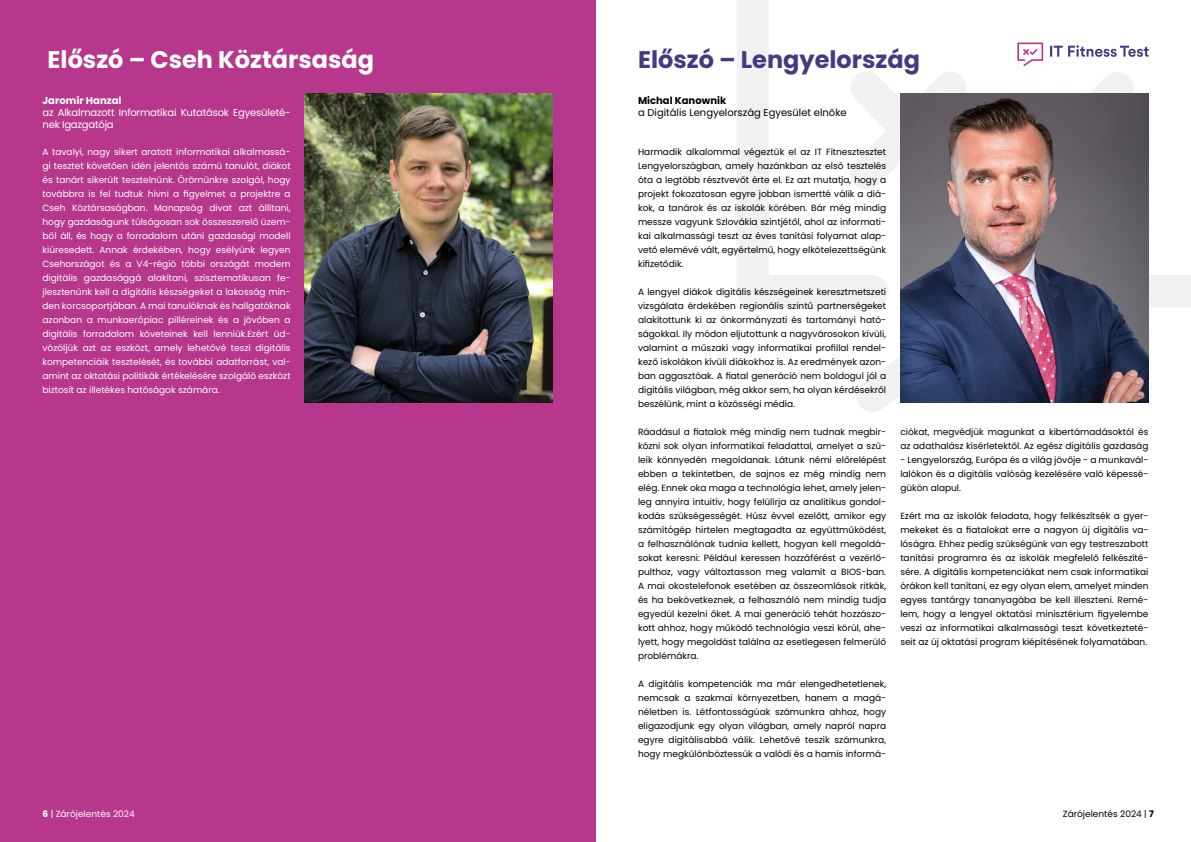
<style>
.page{position:relative;width:1191px;height:842px;background:#fff}
.page>*{position:absolute;margin:0;border:0;box-sizing:border-box;transform-origin:0 0}
.t1{font:700 24px "Poppins";color:#fff}
.t2{font:700 24px "Poppins";color:#473883}
.t3{font:10px/12px "Poppins";letter-spacing:-.02em;color:#fff}
.t4{font:10px "Poppins";color:#000}
.t5{font:700 10px "Poppins";color:#000}
.t6{font:700 10px "Poppins";color:#fff}
.t7{font:9px/14px "Poppins";color:#000;text-align:justify}
.t8{font:9px/14px "Poppins";color:#fff;text-align:justify}
.s1{font-weight:700}
</style>
<div class="page">
<svg style="left:737px;top:0;width:454px;height:412px"></svg>
<svg style="left:849px;top:70px;width:119px;height:121px"></svg>
<div style="left:0;top:0;width:595px;height:842px;background:#b7378c"></div>
<svg style="left:978px;top:43px;width:170px;height:51px"></svg>
<img style="left:305px;top:94px;width:248px;height:309px">
<img style="left:900px;top:94px;width:248px;height:309px">
<h1 class="t1" style="left:48px;top:45px;width:328px">Előszó – Cseh Köztársaság</h1>
<h1 class="t2" style="left:638px;top:45px;width:283px">Előszó – Lengyelország</h1>
<p class="t6" style="left:43px;top:95px;width:80px">Jaromír Hanzal</p>
<p class="t3" style="left:43px;top:107px;width:250px">az Alkalmazott Informatikai Kutatások Egyesületé&shy;nek Igazgatója</p>
<p class="t5" style="left:638px;top:95px;width:90px">Michal Kanownik</p>
<p class="t4" style="left:638px;top:107px;width:210px">a Digitális Lengyelország Egyesület elnöke</p>
<p class="t8" style="left:43px;top:145px;width:250px">A tavalyi, nagy sikert aratott informatikai alkalmassá&shy;gi tesztet követően idén jelentős számú tanulót, diákot és tanárt sikerült tesztelnünk. Örömünkre szolgál, hogy továbbra is fel tudtuk hívni a figyelmet a projektre a Cseh Köztársaságban. Manapság divat azt állítani, hogy gazdaságunk túlságosan sok összeszerelő üzem&shy;ből áll, és hogy a forradalom utáni gazdasági modell kiüresedett. Annak érdekében, hogy esélyünk legyen Csehországot és a V4-régió többi országát modern digitális gazdasággá alakítani, szisztematikusan fe&shy;jlesztenünk kell a digitális készségeket a lakosság min&shy;den korcsoportjában. A mai tanulóknak és hallgatóknak azonban a munkaerőpiac pilléreinek és a jövőben a digitális forradalom követeinek kell lenniük.Ezért üd&shy;vözöljük azt az eszközt, amely lehetővé teszi digitális kompetenciáik tesztelését, és további adatforrást, val&shy;amint az oktatási politikák értékelésére szolgáló eszközt biztosít az illetékes hatóságok számára.</p>
<p class="t7" style="left:638px;top:145px;width:250px">Harmadik alkalommal végeztük el az IT Fitnesztesztet Lengyelországban, amely hazánkban az első tesztelés óta a legtöbb résztvevőt érte el. Ez azt mutatja, hogy a projekt fokozatosan egyre jobban ismertté válik a diá&shy;kok, a tanárok és az iskolák körében. Bár még mindig messze vagyunk Szlovákia szintjétől, ahol az informati&shy;kai alkalmassági teszt az éves tanítási folyamat alap&shy;vető elemévé vált, egyértelmű, hogy elkötelezettségünk kifizetődik.</p>
<p class="t7" style="left:638px;top:285px;width:250px">A lengyel diákok digitális készségeinek keresztmetszeti vizsgálata érdekében regionális szintű partnerségeket alakítottunk ki az önkormányzati és tartományi ható&shy;ságokkal. Ily módon eljutottunk a nagyvárosokon kívüli, valamint a műszaki vagy informatikai profillal rendel&shy;kező iskolákon kívüli diákokhoz is. Az eredmények azon&shy;ban aggasztóak. A fiatal generáció nem boldogul jól a digitális világban, még akkor sem, ha olyan kérdésekről beszélünk, mint a közösségi média.</p>
<p class="t7" style="left:638px;top:425px;width:250px">Ráadásul a fiatalok még mindig nem tudnak megbir&shy;kózni sok olyan informatikai feladattal, amelyet a szü&shy;leik könnyedén megoldanak. Látunk némi előrelépést ebben a tekintetben, de sajnos ez még mindig nem elég. Ennek oka maga a technológia lehet, amely jelen&shy;leg annyira intuitív, hogy felülírja az analitikus gondol&shy;kodás szükségességét. Húsz évvel ezelőtt, amikor egy számítógép hirtelen megtagadta az együttműködést, a felhasználónak tudnia kellett, hogyan kell megoldá&shy;sokat keresni: Például keressen hozzáférést a vezérlő&shy;pulthoz, vagy változtasson meg valamit a BIOS-ban.<br>A mai okostelefonok esetében az összeomlások ritkák, és ha bekövetkeznek, a felhasználó nem mindig tudja egyedül kezelni őket. A mai generáció tehát hozzászo&shy;kott ahhoz, hogy működő technológia veszi körül, ahe&shy;lyett, hogy megoldást találna az esetlegesen felmerülő problémákra.</p>
<p class="t7" style="left:638px;top:677px;width:250px">A digitális kompetenciák ma már elengedhetetlenek, nemcsak a szakmai környezetben, hanem a magá&shy;néletben is. Létfontosságúak számunkra ahhoz, hogy eligazodjunk egy olyan világban, amely napról napra egyre digitálisabbá válik. Lehetővé teszik számunkra, hogy megkülönböztessük a valódi és a hamis informá-</p>
<p class="t7" style="left:900px;top:425px;width:250px">ciókat, megvédjük magunkat a kibertámadásoktól és az adathalász kísérletektől. Az egész digitális gazdaság</p>
<p class="t7" style="left:900px;top:453px;width:250px">- Lengyelország, Európa és a világ jövője - a munkavál&shy;lalókon és a digitális valóság kezelésére való képessé&shy;gükön alapul.</p>
<p class="t7" style="left:900px;top:509px;width:250px">Ezért ma az iskolák feladata, hogy felkészítsék a gyer&shy;mekeket és a fiatalokat erre a nagyon új digitális va&shy;lóságra. Ehhez pedig szükségünk van egy testreszabott tanítási programra és az iskolák megfelelő felkészíté&shy;sére. A digitális kompetenciákat nem csak informatikai órákon kell tanítani, ez egy olyan elem, amelyet minden egyes tantárgy tananyagába be kell illeszteni. Remé&shy;lem, hogy a lengyel oktatási minisztérium figyelembe veszi az informatikai alkalmassági teszt következteté&shy;seit az új oktatási program kiépítésének folyamatában.</p>
<p class="t8" style="left:43px;top:807px;width:94px"><span class="s1">6</span> | Zárójelentés 2024</p>
<p class="t7" style="left:1062px;top:807px;width:93px">Zárójelentés 2024 | <span class="s1">7</span></p>
</div>
